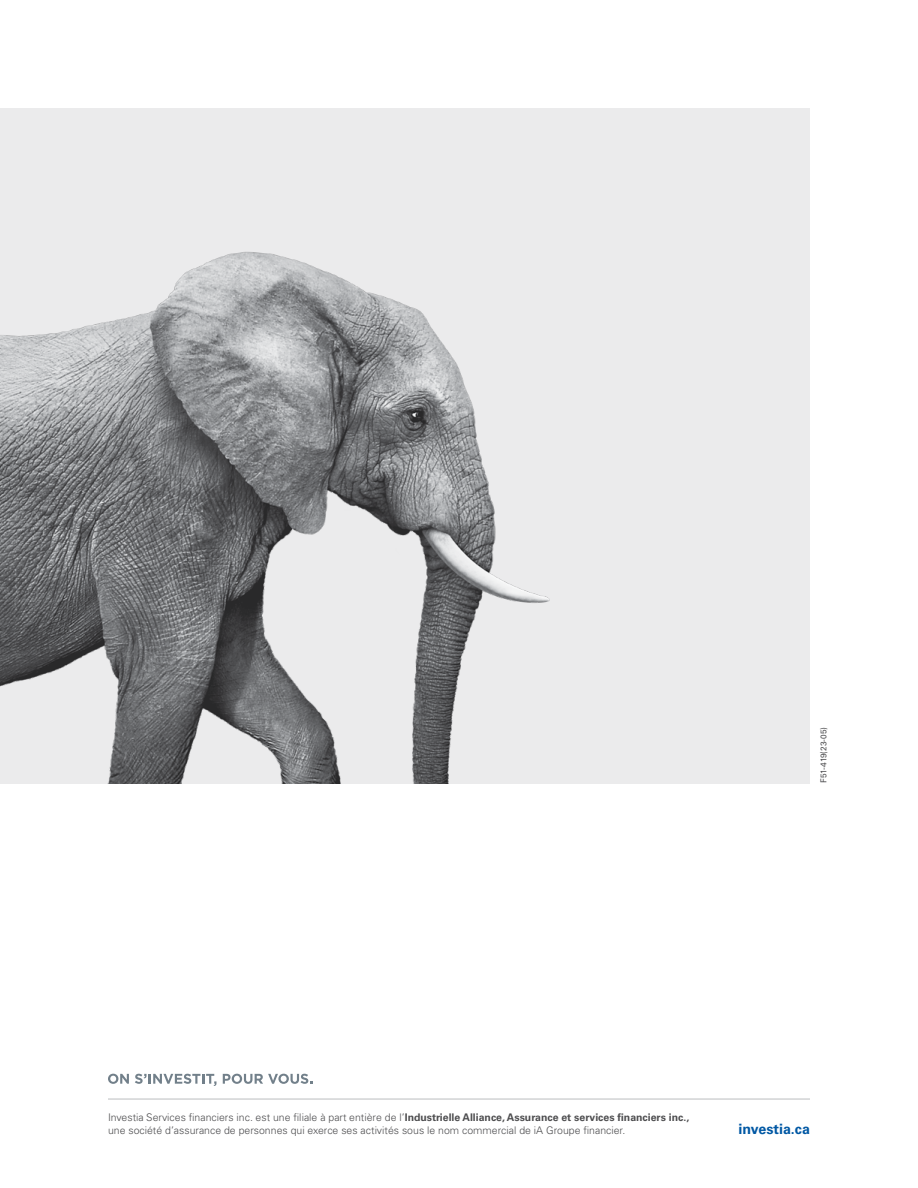
<style>
.page{position:relative;width:918px;height:1188px;background:#fff}
.page>*{position:absolute;margin:0;border:0;box-sizing:border-box;transform-origin:0 0}
.t1{font:700 14.25px "Univers LT Pro 65";color:#0058a4}
.t2{font:300 10.5px/12.8px "Univers LT Pro 45";color:#4d4d4f}
.t3{font:8.25px "Univers LT Pro 55 Roman";color:#4d4d4f}
.s1{font-family:"Univers LT Pro 65";font-weight:700}
</style>
<div class="page">
<div style="left:0;top:108px;width:810px;height:675px;background:#ebebec"></div>
<img style="left:0;top:251px;width:550px;height:532px">
<svg style="left:108px;top:1074px;width:21px;height:10px"></svg>
<svg style="left:135px;top:1074px;width:81px;height:12px"></svg>
<svg style="left:223px;top:1074px;width:89px;height:10px"></svg>
<hr style="left:108px;top:1099px;width:702px;height:1px;background:#bcbec0">
<p class="t3" style="left:818px;top:783px;width:58px;rotate:-90deg">F51-419(23-05)</p>
<p class="t2" style="left:108px;top:1111px;width:583px">Investia Services financiers inc. est une filiale à part entière de l’<span class="s1">Industrielle Alliance, Assurance et services financiers inc., </span>une société d’assurance de personnes qui exerce ses activités sous le nom commercial de iA Groupe financier.</p>
<h1 class="t1" style="left:738px;top:1119px;width:73px">investia.ca</h1>
</div>
